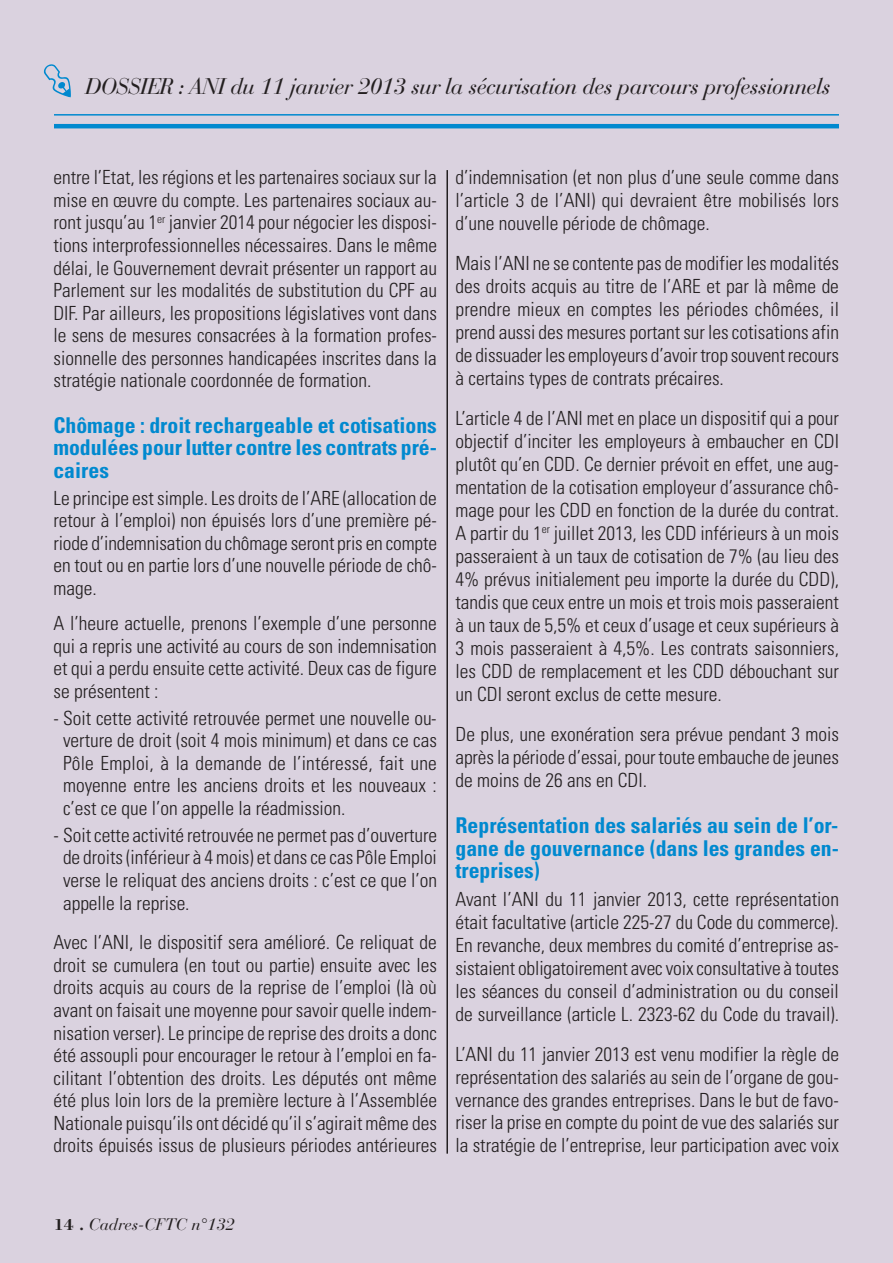
<style>
.page{position:relative;width:893px;height:1263px;background:#dad2df}
.page>*{position:absolute;margin:0;border:0;box-sizing:border-box;transform-origin:0 0}
.t1{font:italic 22.5px "Bauer Bodoni Std";letter-spacing:-.025em;color:#231f20}
.t2{font:700 condensed 21.75px/23px "Univers";color:#0089cf;text-align:justify}
.t3{font:300 condensed 19.5px/22.6px "Univers";color:#231f20;text-align:justify}
.t4{font:italic 16.5px "Bauer Bodoni Std";color:#231f20}
.s1{font-family:"Bodoni Std";font-weight:700;font-style:normal}
</style>
<div class="page">
<hr style="left:446px;top:170px;width:2px;height:984px;background:#231f20">
<svg style="left:44px;top:64px;width:27px;height:33px"></svg>
<hr style="left:54px;top:124px;width:785px;height:4px;background:#0089cf">
<hr style="left:54px;top:114px;width:785px;height:2px;background:#0089cf">
<p class="t1" style="left:85px;top:78px;width:747px">DOSSIER : ANI du 11 janvier 2013 sur la sécurisation des parcours professionnels</p>
<p class="t3" style="left:53px;top:168px;width:385px">entre l’Etat, les régions et les partenaires sociaux sur la mise en œuvre du compte. Les partenaires sociaux au&shy;ront jusqu’au 1<sup>er</sup> janvier 2014 pour négocier les disposi&shy;tions interprofessionnelles nécessaires. Dans le même délai, le Gouvernement devrait présenter un rapport au Parlement sur les modalités de substitution du CPF au DIF. Par ailleurs, les propositions législatives vont dans le sens de mesures consacrées à la formation profes&shy;sionnelle des personnes handicapées inscrites dans la stratégie nationale coordonnée de formation.</p>
<p class="t2" style="left:53px;top:416px;width:385px">Chômage : droit rechargeable et cotisations modulées pour lutter contre les contrats pré&shy;caires</p>
<p class="t3" style="left:53px;top:488px;width:385px">Le principe est simple. Les droits de l’ARE (allocation de retour à l’emploi) non épuisés lors d’une première pé&shy;riode d’indemnisation du chômage seront pris en compte en tout ou en partie lors d’une nouvelle période de chô&shy;mage.</p>
<p class="t3" style="left:53px;top:614px;width:385px">A l’heure actuelle, prenons l’exemple d’une personne qui a repris une activité au cours de son indemnisation et qui a perdu ensuite cette activité. Deux cas de figure se présentent :</p>
<p class="t3" style="left:63px;top:708px;width:375px;text-indent:-10px">- Soit cette activité retrouvée permet une nouvelle ou&shy;verture de droit (soit 4 mois minimum) et dans ce cas Pôle Emploi, à la demande de l’intéressé, fait une moyenne entre les anciens droits et les nouveaux : c’est ce que l’on appelle la réadmission.</p>
<p class="t3" style="left:63px;top:826px;width:376px;text-indent:-10px">- Soit cette activité retrouvée ne permet pas d’ouverture de droits (inférieur à 4 mois) et dans ce cas Pôle Emploi verse le reliquat des anciens droits : c’est ce que l’on appelle la reprise.</p>
<p class="t3" style="left:53px;top:933px;width:385px">Avec l’ANI, le dispositif sera amélioré. Ce reliquat de droit se cumulera (en tout ou partie) ensuite avec les droits acquis au cours de la reprise de l’emploi (là où avant on faisait une moyenne pour savoir quelle indem&shy;nisation verser). Le principe de reprise des droits a donc été assoupli pour encourager le retour à l’emploi en fa&shy;cilitant l’obtention des droits. Les députés ont même été plus loin lors de la première lecture à l’Assemblée Nationale puisqu’ils ont décidé qu’il s’agirait même des droits épuisés issus de plusieurs périodes antérieures</p>
<p class="t3" style="left:455px;top:168px;width:385px">d’indemnisation (et non plus d’une seule comme dans l’article 3 de l’ANI) qui devraient être mobilisés lors d’une nouvelle période de chômage.</p>
<p class="t3" style="left:455px;top:254px;width:385px">Mais l’ANI ne se contente pas de modifier les modalités des droits acquis au titre de l’ARE et par là même de prendre mieux en comptes les périodes chômées, il prend aussi des mesures portant sur les cotisations afin de dissuader les employeurs d’avoir trop souvent recours à certains types de contrats précaires.</p>
<p class="t3" style="left:455px;top:409px;width:385px">L’article 4 de l’ANI met en place un dispositif qui a pour objectif d’inciter les employeurs à embaucher en CDI plutôt qu’en CDD. Ce dernier prévoit en effet, une aug&shy;mentation de la cotisation employeur d’assurance chô&shy;mage pour les CDD en fonction de la durée du contrat.<br>A partir du 1<sup>er</sup> juillet 2013, les CDD inférieurs à un mois passeraient à un taux de cotisation de 7% (au lieu des 4% prévus initialement peu importe la durée du CDD), tandis que ceux entre un mois et trois mois passeraient à un taux de 5,5% et ceux d’usage et ceux supérieurs à 3 mois passeraient à 4,5%. Les contrats saisonniers, les CDD de remplacement et les CDD débouchant sur un CDI seront exclus de cette mesure.</p>
<p class="t3" style="left:455px;top:724px;width:385px">De plus, une exonération sera prévue pendant 3 mois après la période d’essai, pour toute embauche de jeunes de moins de 26 ans en CDI.</p>
<p class="t2" style="left:455px;top:815px;width:385px">Représentation des salariés au sein de l’or&shy;gane de gouvernance (dans les grandes en&shy;treprises)</p>
<p class="t3" style="left:455px;top:889px;width:385px">Avant l’ANI du 11 janvier 2013, cette représentation était facultative (article 225-27 du Code du commerce).<br>En revanche, deux membres du comité d’entreprise as&shy;sistaient obligatoirement avec voix consultative à toutes les séances du conseil d’administration ou du conseil de surveillance (article L. 2323-62 du Code du travail).</p>
<p class="t3" style="left:455px;top:1044px;width:385px">L’ANI du 11 janvier 2013 est venu modifier la règle de représentation des salariés au sein de l’organe de gou&shy;vernance des grandes entreprises. Dans le but de favo&shy;riser la prise en compte du point de vue des salariés sur la stratégie de l’entreprise, leur participation avec voix</p>
<p class="t4" style="left:54px;top:1217px;width:182px"><span class="s1">14 .</span> Cadres-CFTC n°132</p>
</div>
